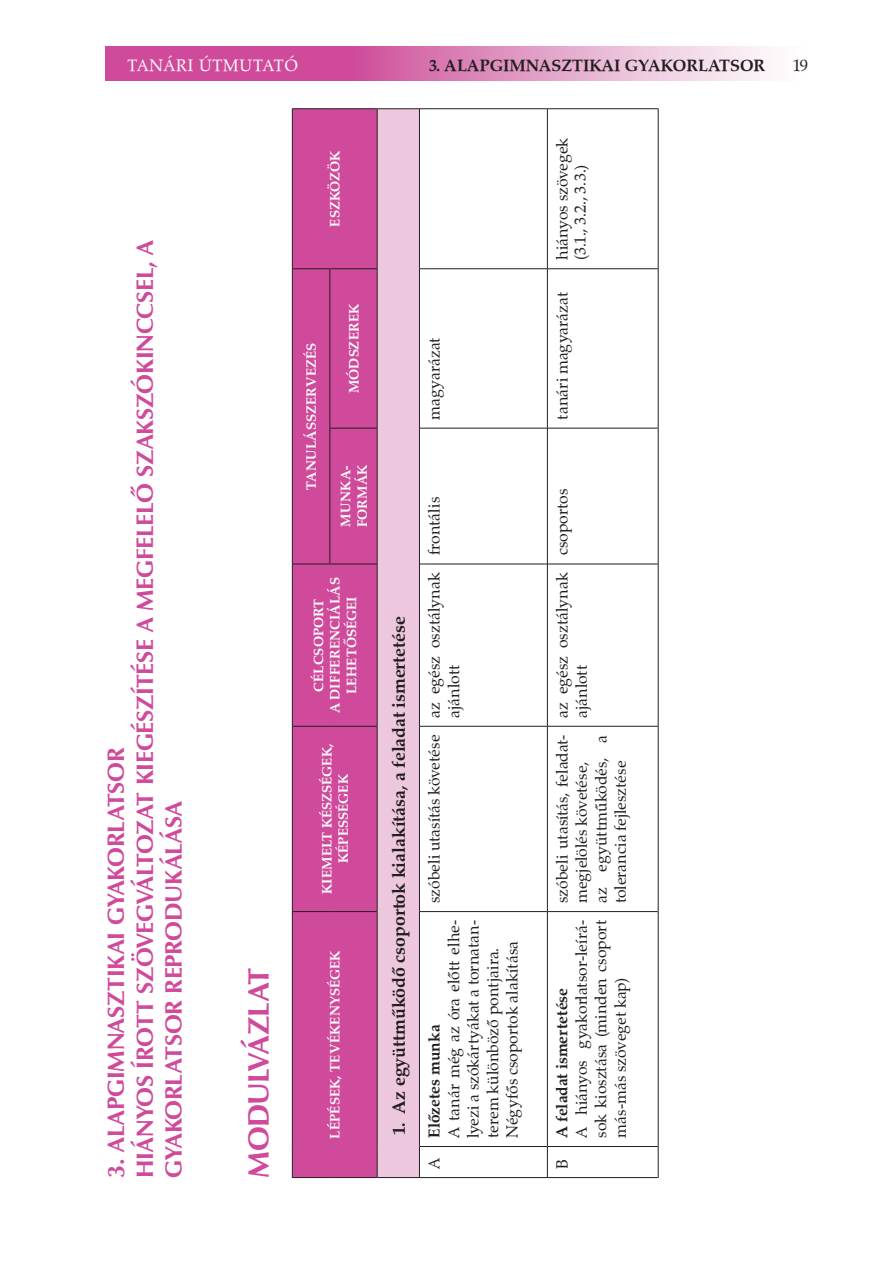
<style>
.page{position:relative;width:893px;height:1263px;background:#fff}
.page>*{position:absolute;margin:0;border:0;box-sizing:border-box;transform-origin:0 0}
.t1{font:700 30px "Zapf Humanist 601 PFL";color:#cf4a9b}
.t2{font:700 24px/28.8px "Zapf Humanist 601 PFL";letter-spacing:-.01em;color:#cf4a9b}
.t3{font:700 18px "Zapf Calligraphic 801 PFL";color:#231f20}
.t4{font:700 16.5px "Zapf Calligraphic 801 PFL";color:#231f20}
.t5{font:16.5px "Zapf Calligraphic 801 PFL";color:#fff}
.t6{font:16.5px "Zapf Calligraphic 801 PFL";color:#231f20}
.t7{font:15.75px/19.5px "Zapf Calligraphic 801 PFL";letter-spacing:.005em;color:#231f20}
.t8{font:700 15.75px "Zapf Calligraphic 801 PFL";letter-spacing:.005em;color:#231f20}
.t9{font:700 13.5px/16.5px "Zapf Calligraphic 801 PFL";letter-spacing:.01em;color:#fff;text-align:center}
.t10{font:700 13.5px "Zapf Calligraphic 801 PFL";letter-spacing:-.01em;color:#fff}
</style>
<div class="page">
<svg style="left:105px;top:47px;width:663px;height:34px;background:#dc84b9"></svg>
<div style="left:293px;top:109px;width:84px;height:1068px;background:#cf4a9b"></div>
<div style="left:377px;top:109px;width:42px;height:1068px;background:#edc7dd"></div>
<hr style="left:292px;top:1146px;width:1px;height:32px;background:#231f20">
<hr style="left:293px;top:1177px;width:37px;height:1px;background:#231f20">
<hr style="left:292px;top:911px;width:1px;height:235px;background:#231f20">
<hr style="left:292px;top:726px;width:1px;height:185px;background:#231f20">
<hr style="left:293px;top:911px;width:37px;height:1px;background:#231f20">
<hr style="left:292px;top:564px;width:1px;height:162px;background:#231f20">
<hr style="left:293px;top:726px;width:37px;height:1px;background:#231f20">
<hr style="left:292px;top:428px;width:1px;height:136px;background:#231f20">
<hr style="left:293px;top:564px;width:36px;height:1px;background:#231f20">
<hr style="left:292px;top:269px;width:1px;height:159px;background:#231f20">
<hr style="left:292px;top:108px;width:1px;height:161px;background:#231f20">
<hr style="left:293px;top:268px;width:36px;height:1px;background:#231f20">
<hr style="left:293px;top:108px;width:37px;height:1px;background:#231f20">
<hr style="left:330px;top:1177px;width:47px;height:1px;background:#231f20">
<hr style="left:330px;top:911px;width:47px;height:1px;background:#231f20">
<hr style="left:330px;top:726px;width:47px;height:1px;background:#231f20">
<hr style="left:329px;top:428px;width:1px;height:136px;background:#231f20">
<hr style="left:330px;top:564px;width:47px;height:1px;background:#231f20">
<hr style="left:329px;top:268px;width:1px;height:160px;background:#231f20">
<hr style="left:330px;top:428px;width:47px;height:1px;background:#231f20">
<hr style="left:330px;top:268px;width:47px;height:1px;background:#231f20">
<hr style="left:330px;top:108px;width:47px;height:1px;background:#231f20">
<hr style="left:377px;top:1146px;width:1px;height:32px;background:#231f20">
<hr style="left:378px;top:1177px;width:41px;height:1px;background:#231f20">
<hr style="left:377px;top:911px;width:1px;height:235px;background:#231f20">
<hr style="left:377px;top:726px;width:1px;height:185px;background:#231f20">
<hr style="left:377px;top:564px;width:1px;height:162px;background:#231f20">
<hr style="left:377px;top:428px;width:1px;height:136px;background:#231f20">
<hr style="left:377px;top:269px;width:1px;height:159px;background:#231f20">
<hr style="left:377px;top:108px;width:1px;height:161px;background:#231f20">
<hr style="left:378px;top:108px;width:41px;height:1px;background:#231f20">
<hr style="left:419px;top:1146px;width:1px;height:32px;background:#231f20">
<hr style="left:420px;top:1177px;width:127px;height:1px;background:#231f20">
<hr style="left:419px;top:911px;width:1px;height:235px;background:#231f20">
<hr style="left:420px;top:1146px;width:127px;height:1px;background:#231f20">
<hr style="left:419px;top:726px;width:1px;height:185px;background:#231f20">
<hr style="left:420px;top:911px;width:127px;height:1px;background:#231f20">
<hr style="left:419px;top:564px;width:1px;height:162px;background:#231f20">
<hr style="left:420px;top:726px;width:127px;height:1px;background:#231f20">
<hr style="left:419px;top:428px;width:1px;height:136px;background:#231f20">
<hr style="left:420px;top:564px;width:127px;height:1px;background:#231f20">
<hr style="left:419px;top:269px;width:1px;height:159px;background:#231f20">
<hr style="left:420px;top:428px;width:127px;height:1px;background:#231f20">
<hr style="left:419px;top:108px;width:1px;height:161px;background:#231f20">
<hr style="left:420px;top:268px;width:127px;height:1px;background:#231f20">
<hr style="left:420px;top:108px;width:127px;height:1px;background:#231f20">
<hr style="left:547px;top:1146px;width:1px;height:32px;background:#231f20">
<hr style="left:548px;top:1177px;width:110px;height:1px;background:#231f20">
<hr style="left:547px;top:911px;width:1px;height:235px;background:#231f20">
<hr style="left:548px;top:1146px;width:110px;height:1px;background:#231f20">
<hr style="left:547px;top:726px;width:1px;height:185px;background:#231f20">
<hr style="left:548px;top:911px;width:110px;height:1px;background:#231f20">
<hr style="left:547px;top:564px;width:1px;height:162px;background:#231f20">
<hr style="left:548px;top:726px;width:110px;height:1px;background:#231f20">
<hr style="left:547px;top:428px;width:1px;height:136px;background:#231f20">
<hr style="left:548px;top:564px;width:110px;height:1px;background:#231f20">
<hr style="left:547px;top:269px;width:1px;height:159px;background:#231f20">
<hr style="left:548px;top:428px;width:110px;height:1px;background:#231f20">
<hr style="left:547px;top:108px;width:1px;height:161px;background:#231f20">
<hr style="left:548px;top:268px;width:110px;height:1px;background:#231f20">
<hr style="left:548px;top:108px;width:110px;height:1px;background:#231f20">
<hr style="left:658px;top:1146px;width:1px;height:32px;background:#231f20">
<hr style="left:658px;top:911px;width:1px;height:235px;background:#231f20">
<hr style="left:658px;top:726px;width:1px;height:185px;background:#231f20">
<hr style="left:658px;top:564px;width:1px;height:162px;background:#231f20">
<hr style="left:658px;top:428px;width:1px;height:136px;background:#231f20">
<hr style="left:658px;top:269px;width:1px;height:159px;background:#231f20">
<hr style="left:658px;top:108px;width:1px;height:161px;background:#231f20">
<p class="t5" style="left:128px;top:55px;width:11px">TANÁRI</p>
<p class="t5" style="left:199px;top:55px;width:27px">ÚTMUTAT</p>
<p class="t5" style="left:285px;top:55px;width:15px">Ó</p>
<p class="t4" style="left:429px;top:55px;width:314px">3. ALAPGIMNASZTIKAI GYAKORLATSOR</p>
<p class="t6" style="left:793px;top:55px;width:17px">19</p>
<h2 class="t2" style="left:102px;top:1178px;width:940px;rotate:-90deg">3. Alapgimnasztikai gyakorlatsor<br>Hiányos írott szövegváltozat kiegészítése a megfelelő szakszókinccsel, a gyakorlatsor reprodukálása</h2>
<h1 class="t1" style="left:240px;top:1178px;width:212px;rotate:-90deg">MODULVÁZLAT</h1>
<p class="t10" style="left:327px;top:227px;width:77px;rotate:-90deg">Eszközök</p>
<p class="t9" style="left:303px;top:490px;width:149px;rotate:-90deg">tanulásszervezés</p>
<p class="t9" style="left:345px;top:393px;width:90px;rotate:-90deg">Módszerek</p>
<p class="t9" style="left:337px;top:527px;width:64px;text-align:left;rotate:-90deg">munka&shy;formák</p>
<p class="t9" style="left:310px;top:713px;width:138px;rotate:-90deg">Célcsoport<br>A differenciálás lehetőségei</p>
<p class="t9" style="left:318px;top:894px;width:152px;rotate:-90deg">Kiemelt készségek, képességek</p>
<p class="t9" style="left:327px;top:1138px;width:189px;rotate:-90deg">Lépések, tevékenységek</p>
<p class="t7" style="left:424px;top:420px;width:83px;rotate:-90deg">MAGYARÁZAT</p>
<p class="t3" style="left:387px;top:1135px;width:520px;rotate:-90deg">1. Az együttműködő csoportok kialakítása, a feladat ismertetése</p>
<p class="t7" style="left:424px;top:555px;width:60px;rotate:-90deg">FRONTÁLIS</p>
<p class="t7" style="left:424px;top:718px;width:147px;text-indent:-185px;rotate:-90deg">SZÓBELI UTASÍTÁS KÖVETÉSE AZ EGÉSZ OSZTÁLYNAK<br>AJÁNLOTT</p>
<p class="t7" style="left:444px;top:1138px;width:219px;rotate:-90deg">A TANÁR MÉG AZ ÓRA ELŐTT ELHE-<br>LYEZI A SZÓKÁRTYÁKAT A TORNATAN-<br>TEREM KÜLÖNBÖZŐ PONTJAIRA.<br>NÉGYFŐS CSOPORTOK ALAKÍTÁSA</p>
<p class="t8" style="left:424px;top:1138px;width:115px;rotate:-90deg">Előzetes munka</p>
<p class="t7" style="left:424px;top:1169px;width:12px;rotate:-90deg">A</p>
<p class="t7" style="left:553px;top:260px;width:124px;line-height:18px;rotate:-90deg">HIÁNYOS SZÖVEGEK (3.1., 3.2., 3.3.)</p>
<p class="t7" style="left:552px;top:420px;width:129px;rotate:-90deg">TANÁRI MAGYARÁZAT</p>
<p class="t7" style="left:552px;top:555px;width:68px;rotate:-90deg">CSOPORTOS</p>
<p class="t7" style="left:552px;top:718px;width:147px;rotate:-90deg">AZ EGÉSZ OSZTÁLYNAK<br>AJÁNLOTT</p>
<p class="t7" style="left:552px;top:903px;width:170px;rotate:-90deg">SZÓBELI UTASÍTÁS, FELADAT-<br>MEGJELÖLÉS KÖVETÉSE,<br>AZ EGYÜTTMŰKÖDÉS, A<br>TOLERANCIA FEJLESZTÉSE</p>
<p class="t7" style="left:572px;top:1138px;width:219px;text-align:justify;rotate:-90deg">A HIÁNYOS GYAKORLATSOR-LEÍRÁ-SOK KIOSZTÁSA (MINDEN CSOPORT MÁS-MÁS SZÖVEGET KAP)</p>
<p class="t8" style="left:552px;top:1138px;width:152px;rotate:-90deg">A feladat ismertetése</p>
<p class="t7" style="left:552px;top:1169px;width:10px;rotate:-90deg">B</p>
</div>
